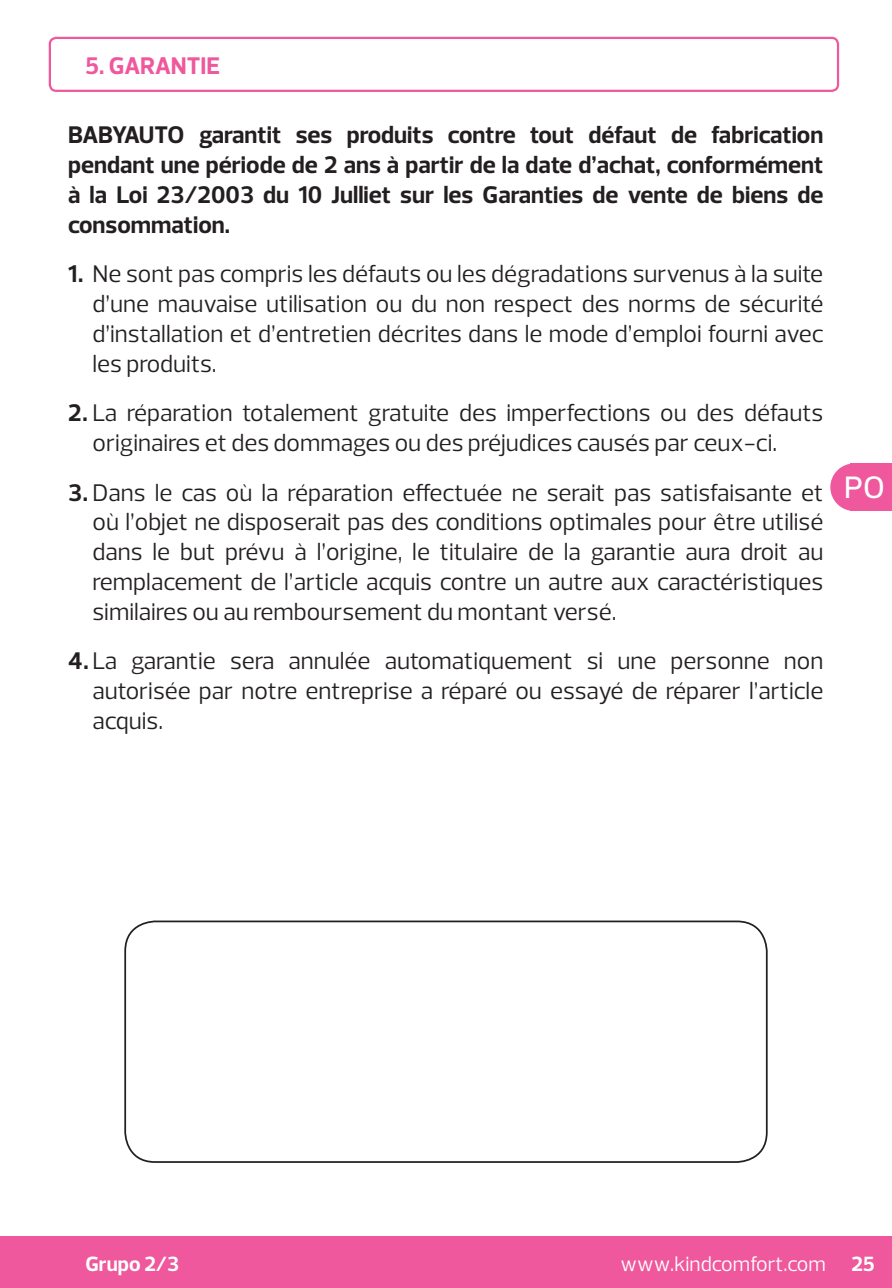
<style>
.page{position:relative;width:892px;height:1288px;background:#fff}
.page>*{position:absolute;margin:0;border:0;box-sizing:border-box;transform-origin:0 0}
.t1{font:500 31.5px "Prelo";color:#fff}
.t2{font:24.5px/29.8px "Prelo";color:#231f20;text-align:justify}
.t3{font:700 24.5px/29.8px "Prelo";color:#231f20;text-align:justify}
.t4{font:700 24.5px "Prelo";color:#ef589c}
.t5{font:21px "Prelo";color:#fff}
.t6{font:700 21px "Prelo";color:#fff}
.s1{font-weight:700}
</style>
<div class="page">
<div style="left:0;top:1236px;width:891px;height:52px;background:#ef589c"></div>
<div style="left:49px;top:37px;width:789px;height:55px;border:2px solid #ef589c;border-radius:6px"></div>
<div style="left:124px;top:921px;width:643px;height:242px;border:2px solid #231f20;border-radius:30px"></div>
<div style="left:849px;top:463px;width:42px;height:48px;background:#ef589c"></div>
<div style="left:830px;top:463px;width:47px;height:48px;background:#ef589c;border-radius:50%"></div>
<p class="t4" style="left:85px;top:51px;width:136px">5. GARANTIE</p>
<p class="t3" style="left:68px;top:121px;width:756px">BABYAUTO garantit ses produits contre tout défaut de fabrication pendant une période de 2 ans à partir de la date d’achat, conformément à la Loi 23/2003 du 10 Julliet sur les Garanties de vente de biens de consommation.</p>
<p class="t2" style="left:92px;top:259px;width:732px;text-indent:-24px"><span class="s1">1.</span> Ne sont pas compris les défauts ou les dégradations survenus à la suite d’une mauvaise utilisation ou du non respect des norms de sécurité d’installation et d’entretien décrites dans le mode d’emploi fourni avec les produits.</p>
<p class="t2" style="left:92px;top:398px;width:732px;text-indent:-24px"><span class="s1">2.</span> La réparation totalement gratuite des imperfections ou des défauts originaires et des dommages ou des préjudices causés par ceux-ci.</p>
<p class="t2" style="left:92px;top:478px;width:732px;text-indent:-24px"><span class="s1">3.</span> Dans le cas où la réparation effectuée ne serait pas satisfaisante et où l’objet ne disposerait pas des conditions optimales pour être utilisé dans le but prévu à l’origine, le titulaire de la garantie aura droit au remplacement de l’article acquis contre un autre aux caractéristiques similaires ou au remboursement du montant versé.</p>
<p class="t2" style="left:92px;top:646px;width:732px;text-indent:-24px"><span class="s1">4.</span> La garantie sera annulée automatiquement si une personne non autorisée par notre entreprise a réparé ou essayé de réparer l’article acquis.</p>
<p class="t1" style="left:843px;top:468px;width:42px">PO</p>
<p class="t6" style="left:85px;top:1251px;width:95px">Grupo 2/3</p>
<p class="t5" style="left:620px;top:1251px;width:207px">www.kindcomfort.com</p>
<p class="t6" style="left:851px;top:1251px;width:25px">25</p>
</div>
